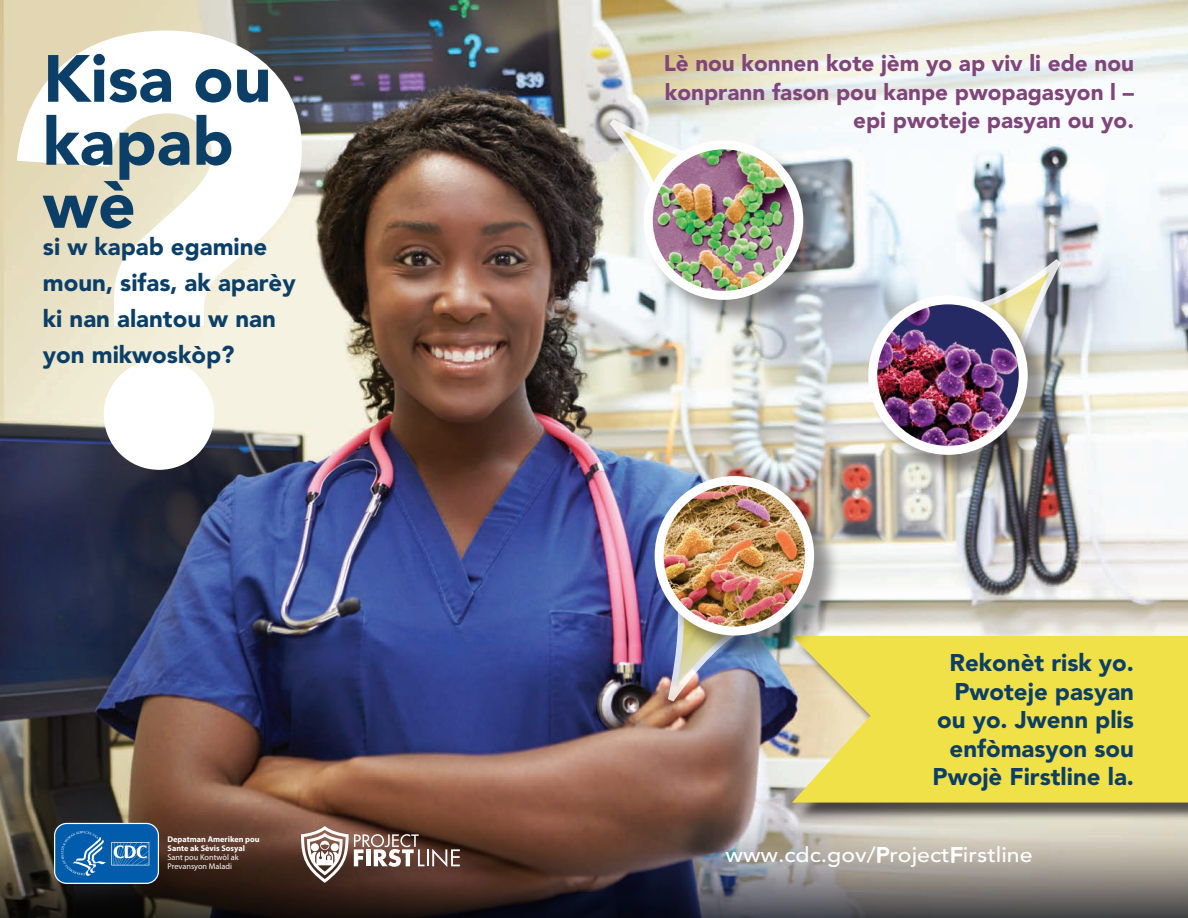
<style>
.page{position:relative;width:1188px;height:918px;background:#fff}
.page>*{position:absolute;margin:0;border:0;box-sizing:border-box;transform-origin:0 0}
.t1{font:900 600px "Avenir LT Std";color:#fff}
.t2{font:900 66px/63px "Avenir LT Pro";color:#0c3f67}
.t3{font:900 24px/28.5px "Avenir LT Pro";color:#0c3f67}
.t4{font:900 22.5px/28.5px "Avenir LT Pro";color:#80457a;text-align:right}
.t5{font:500 21px "Avenir LT Std";color:#fff;scale:1.1 1}
.t6{font:700 8.25px/9px "Myriad Pro";color:#fff}
.t7{font:8.25px/9px "Myriad Pro";color:#fff}
</style>
<div class="page">
<img style="left:0;top:0;width:1188px;height:791px">
<img style="left:0;top:791px;width:1188px;height:127px">
<div style="left:796px;top:638px;width:392px;height:183px;background:#231f20;opacity:.75"></div>
<svg style="left:792px;top:636px;width:396px;height:167px;background:#eedf53"></svg>
<svg style="left:608px;top:118px;width:132px;height:118px"></svg>
<div style="left:647px;top:144px;width:184px;height:184px;background:#231f20;opacity:.47"></div>
<img style="left:648px;top:145px;width:151px;height:150px;border-radius:75px">
<div style="left:644px;top:140px;width:159px;height:160px;border:9px solid #fff;border-radius:50%"></div>
<img style="left:664px;top:663px;width:129px;height:42px">
<div style="left:658px;top:479px;width:184px;height:184px;background:#231f20;opacity:.47"></div>
<img style="left:659px;top:481px;width:151px;height:150px;border-radius:75px">
<div style="left:655px;top:476px;width:159px;height:160px;border:9px solid #fff;border-radius:50%"></div>
<svg style="left:944px;top:258px;width:118px;height:132px"></svg>
<div style="left:872px;top:299px;width:184px;height:184px;background:#231f20;opacity:.47"></div>
<img style="left:873px;top:300px;width:148px;height:150px">
<div style="left:868px;top:295px;width:160px;height:160px;border:9px solid #fff;border-radius:50%"></div>
<img style="left:45px;top:819px;width:235px;height:73px">
<img style="left:288px;top:818px;width:235px;height:73px">
<h1 class="t1" style="left:-16px;top:-106px;width:335px">?</h1>
<p class="t2" style="left:43px;top:47px;width:230px">Kisa ou kapab wè</p>
<p class="t3" style="left:43px;top:229px;width:254px;line-height:36px">si w kapab egamine moun, sifas, ak aparèy ki nan alantou w nan yon mikwoskòp?</p>
<p class="t4" style="left:664px;top:49px;width:472px">Lè nou konnen kote jèm yo ap viv li ede nou konprann fason pou kanpe pwopagasyon l – epi pwoteje pasyan ou yo.</p>
<p class="t3" style="left:933px;top:649px;width:203px;text-align:right">Rekonèt risk yo.<br>Pwoteje pasyan ou yo. Jwenn plis enfòmasyon sou<br>Pwojè Firstline la.</p>
<p class="t6" style="left:168px;top:834px;width:94px">Depatman Ameriken pou<br>Sante ak Sèvis Sosyal</p>
<p class="t7" style="left:168px;top:852px;width:73px">Sant pou Kontwòl ak<br>Prevansyon Maladi</p>
<p class="t5" style="left:726px;top:843px;width:281px">www.cdc.gov/ProjectFirstline</p>
</div>
